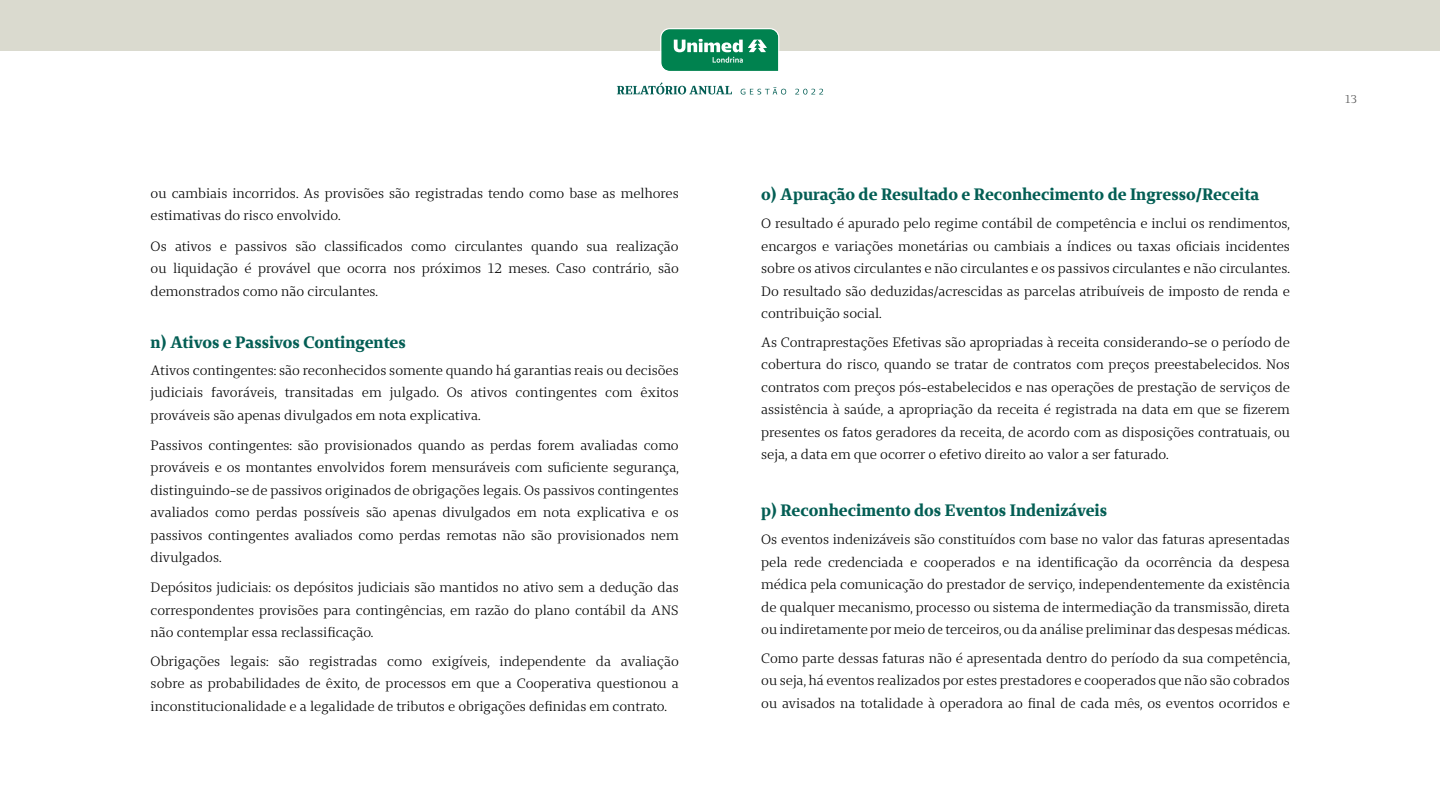
<style>
.page{position:relative;width:1440px;height:810px;background:#fff}
.page>*{position:absolute;margin:0;border:0;box-sizing:border-box;transform-origin:0 0}
.t1{font:700 16.5px "Unimed Serif";color:#035e54}
.t2{font:13.5px/22.5px "Unimed Serif";color:#000;text-align:justify}
.t3{font:11.25px "Unimed Serif";color:#4d4d4d}
</style>
<div class="page">
<div style="left:0;top:0;width:1440px;height:50px;background:#dadacf"></div>
<svg style="left:617px;top:82px;width:115px;height:12px"></svg>
<svg style="left:741px;top:87px;width:45px;height:8px"></svg>
<svg style="left:795px;top:89px;width:28px;height:6px"></svg>
<svg style="left:661px;top:28px;width:118px;height:43px;background:#2e986e"></svg>
<p class="t2" style="left:151px;top:181px;width:530px">ou cambiais incorridos. As provisões são registradas tendo como base as melhores estimativas do risco envolvido.</p>
<p class="t2" style="left:151px;top:235px;width:530px">Os ativos e passivos são classificados como circulantes quando sua realização ou liquidação é provável que ocorra nos próximos 12 meses. Caso contrário, são demonstrados como não circulantes.</p>
<p class="t1" style="left:151px;top:332px;width:257px">n) Ativos e Passivos Contingentes</p>
<p class="t2" style="left:151px;top:358px;width:530px">Ativos contingentes: são reconhecidos somente quando há garantias reais ou decisões judiciais favoráveis, transitadas em julgado. Os ativos contingentes com êxitos prováveis são apenas divulgados em nota explicativa.</p>
<p class="t2" style="left:151px;top:433px;width:530px">Passivos contingentes: são provisionados quando as perdas forem avaliadas como prováveis e os montantes envolvidos forem mensuráveis com suficiente segurança, distinguindo-se de passivos originados de obrigações legais. Os passivos contingentes avaliados como perdas possíveis são apenas divulgados em nota explicativa e os passivos contingentes avaliados como perdas remotas não são provisionados nem divulgados.</p>
<p class="t2" style="left:151px;top:576px;width:530px">Depósitos judiciais: os depósitos judiciais são mantidos no ativo sem a dedução das correspondentes provisões para contingências, em razão do plano contábil da ANS não contemplar essa reclassificação.</p>
<p class="t2" style="left:151px;top:649px;width:530px">Obrigações legais: são registradas como exigíveis, independente da avaliação sobre as probabilidades de êxito, de processos em que a Cooperativa questionou a inconstitucionalidade e a legalidade de tributos e obrigações definidas em contrato.</p>
<p class="t1" style="left:761px;top:183px;width:500px">o) Apuração de Resultado e Reconhecimento de Ingresso/Receita</p>
<p class="t2" style="left:761px;top:212px;width:530px">O resultado é apurado pelo regime contábil de competência e inclui os rendimentos, encargos e variações monetárias ou cambiais a índices ou taxas oficiais incidentes sobre os ativos circulantes e não circulantes e os passivos circulantes e não circulantes.<br>Do resultado são deduzidas/acrescidas as parcelas atribuíveis de imposto de renda e contribuição social.</p>
<p class="t2" style="left:761px;top:331px;width:530px">As Contraprestações Efetivas são apropriadas à receita considerando-se o período de cobertura do risco, quando se tratar de contratos com preços preestabelecidos. Nos contratos com preços pós-estabelecidos e nas operações de prestação de serviços de assistência à saúde, a apropriação da receita é registrada na data em que se fizerem presentes os fatos geradores da receita, de acordo com as disposições contratuais, ou seja, a data em que ocorrer o efetivo direito ao valor a ser faturado.</p>
<p class="t1" style="left:761px;top:499px;width:347px">p) Reconhecimento dos Eventos Indenizáveis</p>
<p class="t2" style="left:761px;top:528px;width:530px">Os eventos indenizáveis são constituídos com base no valor das faturas apresentadas pela rede credenciada e cooperados e na identificação da ocorrência da despesa médica pela comunicação do prestador de serviço, independentemente da existência de qualquer mecanismo, processo ou sistema de intermediação da transmissão, direta ou indiretamente por meio de terceiros, ou da análise preliminar das despesas médicas.</p>
<p class="t2" style="left:761px;top:646px;width:530px">Como parte dessas faturas não é apresentada dentro do período da sua competência, ou seja, há eventos realizados por estes prestadores e cooperados que não são cobrados ou avisados na totalidade à operadora ao final de cada mês, os eventos ocorridos e</p>
<p class="t3" style="left:1345px;top:92px;width:13px">13</p>
</div>
